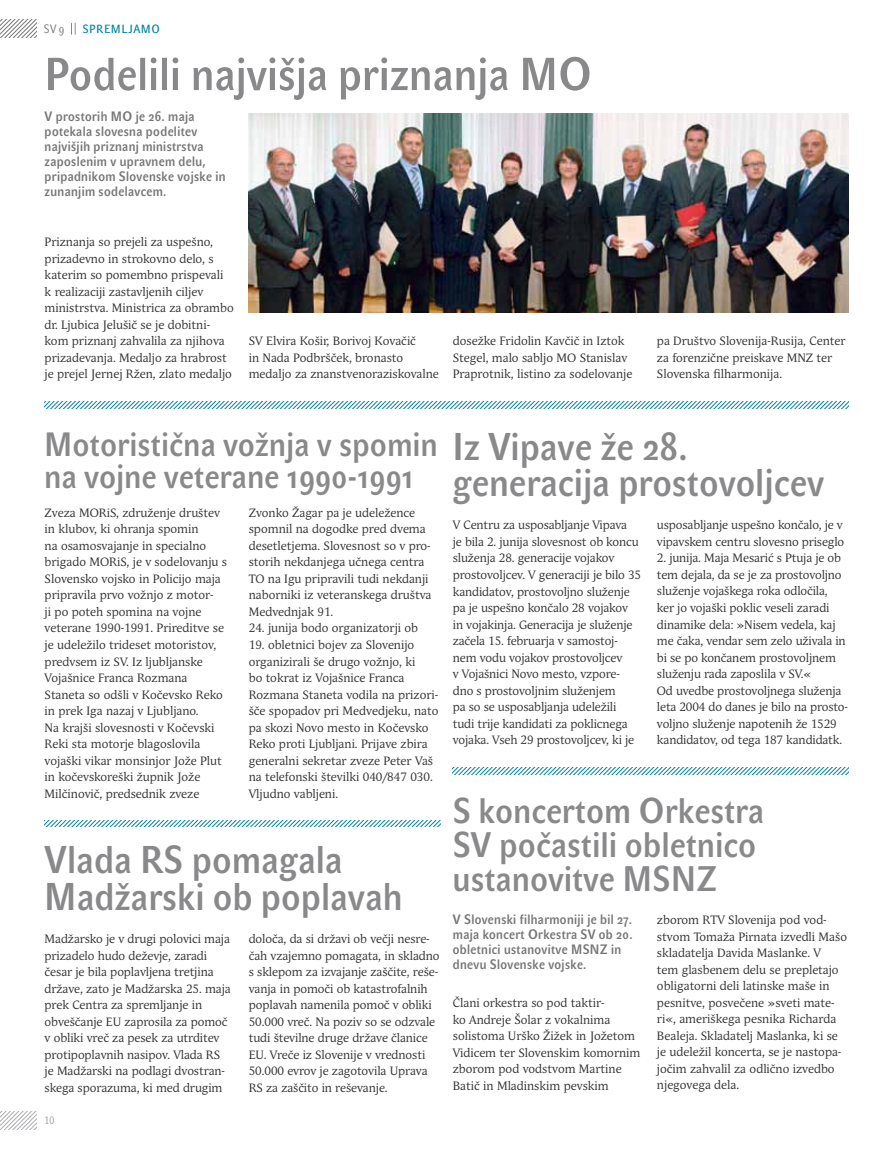
<style>
.page{position:relative;width:893px;height:1149px;background:#fff}
.page>*{position:absolute;margin:0;border:0;box-sizing:border-box;transform-origin:0 0}
.t1{font:45.6px "STF John Sans Cond Med CE";letter-spacing:.015em;color:#89898b;scale:1.1 1}
.t2{font:38.25px/36.9px "STF John Sans Cond Med CE";letter-spacing:.015em;color:#89898b;scale:1.1 1}
.t3{font:35.1px/33.8px "STF John Sans Cond Med CE";letter-spacing:.015em;color:#89898b;scale:1.1 1}
.t4{font:33.3px/32.1px "STF John Sans Cond Med CE";letter-spacing:.015em;color:#89898b;scale:1.1 1}
.t5{font:17.25px "STF John Sans Cond Lite SCCE";letter-spacing:.025em;color:#0083a0;scale:1.1 1}
.t6{font:13.5px/15px "STF John Sans Cond Med CE";letter-spacing:.025em;color:#767678;scale:1.1 1}
.t7{font:12px/16.5px "Andulka Book Pro";color:#333132}
.t8{font:12px "STF John Sans Cond Lite CE";color:#767678;scale:1.1 1}
.t9{font:10.5px "STF John Sans Cond Lite SCCE";color:#9b9c9f;scale:1.1 1}
</style>
<div class="page">
<img style="left:249px;top:114px;width:599px;height:198px">
<svg style="left:45px;top:402px;width:803px;height:6px"></svg>
<svg style="left:453px;top:767px;width:395px;height:7px"></svg>
<svg style="left:45px;top:820px;width:395px;height:6px"></svg>
<svg style="left:0;top:20px;width:36px;height:18px"></svg>
<svg style="left:0;top:1111px;width:36px;height:17px"></svg>
<svg style="left:71px;top:23px;width:5px;height:12px"></svg>
<p class="t8" style="left:44px;top:22px;width:20px">sv9</p>
<h3 class="t5" style="left:82px;top:17px;width:72px">spremljamo</h3>
<h1 class="t1" style="left:45px;top:48px;width:499px">Podelili najvišja priznanja MO</h1>
<p class="t6" style="left:45px;top:109px;width:166px">V prostorih MO je 26. maja potekala slovesna podelitev najvišjih priznanj ministrstva zaposlenim v upravnem delu, pripadnikom Slovenske vojske in zunanjim sodelavcem.</p>
<p class="t7" style="left:45px;top:234px;width:191px">Priznanja so prejeli za uspešno, prizadevno in strokovno delo, s katerim so pomembno prispevali<br>k realizaciji zastavljenih ciljev ministrstva. Ministrica za obrambo dr. Ljubica Jelušič se je dobitni&shy;kom priznanj zahvalila za njihova prizadevanja. Medaljo za hrabrost je prejel Jernej Ržen, zlato medaljo</p>
<p class="t7" style="left:249px;top:333px;width:192px">SV Elvira Košir, Borivoj Kovačič<br>in Nada Podbršček, bronasto medaljo za znanstvenoraziskovalne</p>
<p class="t7" style="left:453px;top:333px;width:181px">dosežke Fridolin Kavčič in Iztok<br>Stegel, malo sabljo MO Stanislav<br>Praprotnik, listino za sodelovanje</p>
<p class="t7" style="left:657px;top:333px;width:190px">pa Društvo Slovenija-Rusija, Center za forenzične preiskave MNZ ter<br>Slovenska filharmonija.</p>
<h3 class="t4" style="left:45px;top:428px;width:359px">Motoristična vožnja v spomin na vojne veterane 1990-1991</h3>
<h2 class="t2" style="left:453px;top:428px;width:339px">Iz Vipave že 28. generacija prostovoljcev</h2>
<p class="t7" style="left:45px;top:504px;width:184px">Zveza MORiS, združenje društev in klubov, ki ohranja spomin<br>na osamosvajanje in specialno brigado MORiS, je v sodelovanju s<br>Slovensko vojsko in Policijo maja pripravila prvo vožnjo z motor-<br>ji po poteh spomina na vojne veterane 1990-1991. Prireditve se je udeležilo trideset motoristov, predvsem iz SV. Iz ljubljanske<br>Vojašnice Franca Rozmana<br>Staneta so odšli v Kočevsko Reko in prek Iga nazaj v Ljubljano.<br>Na krajši slovesnosti v Kočevski<br>Reki sta motorje blagoslovila vojaški vikar monsinjor Jože Plut in kočevskoreški župnik Jože<br>Milčinovič, predsednik zveze</p>
<p class="t7" style="left:249px;top:504px;width:184px">Zvonko Žagar pa je udeležence spomnil na dogodke pred dvema desetletjema. Slovesnost so v pro&shy;storih nekdanjega učnega centra<br>TO na Igu pripravili tudi nekdanji naborniki iz veteranskega društva<br>Medvednjak 91.</p>
<p class="t7" style="left:657px;top:517px;width:189px">usposabljanje uspešno končalo, je v vipavskem centru slovesno priseglo</p>
<p class="t7" style="left:657px;top:550px;width:192px">2. junija. Maja Mesarić s Ptuja je ob tem dejala, da se je za prostovoljno služenje vojaškega roka odločila,<br>ker jo vojaški poklic veseli zaradi dinamike dela: »Nisem vedela, kaj me čaka, vendar sem zelo uživala in bi se po končanem prostovoljnem služenju rada zaposlila v SV.«<br>Od uvedbe prostovoljnega služenja leta 2004 do danes je bilo na prosto&shy;voljno služenje napotenih že 1529 kandidatov, od tega 187 kandidatk.</p>
<p class="t7" style="left:453px;top:517px;width:190px">V Centru za usposabljanje Vipava<br>je bila 2. junija slovesnost ob koncu služenja 28. generacije vojakov prostovoljcev. V generaciji je bilo 35 kandidatov, prostovoljno služenje pa je uspešno končalo 28 vojakov in vojakinja. Generacija je služenje začela 15. februarja v samostoj&shy;nem vodu vojakov prostovoljcev<br>v Vojašnici Novo mesto, vzpore&shy;dno s prostovoljnim služenjem<br>pa so se usposabljanja udeležili<br>tudi trije kandidati za poklicnega vojaka. Vseh 29 prostovoljcev, ki je</p>
<p class="t7" style="left:249px;top:620px;width:171px">24. junija bodo organizatorji ob</p>
<p class="t7" style="left:249px;top:636px;width:191px">19. obletnici bojev za Slovenijo organizirali še drugo vožnjo, ki<br>bo tokrat iz Vojašnice Franca<br>Rozmana Staneta vodila na prizori&shy;šče spopadov pri Medvedjeku, nato pa skozi Novo mesto in Kočevsko<br>Reko proti Ljubljani. Prijave zbira generalni sekretar zveze Peter Vaš na telefonski številki 040/847 030.<br>Vljudno vabljeni.</p>
<h3 class="t3" style="left:453px;top:794px;width:284px">S koncertom Orkestra<br>SV počastili obletnico ustanovitve MSNZ</h3>
<h2 class="t2" style="left:45px;top:841px;width:327px">Vlada RS pomagala<br>Madžarski ob poplavah</h2>
<p class="t6" style="left:453px;top:912px;width:165px">V Slovenski filharmoniji je bil 27. maja koncert Orkestra SV ob 20. obletnici ustanovitve MSNZ in dnevu Slovenske vojske.</p>
<p class="t7" style="left:657px;top:911px;width:192px">zborom RTV Slovenija pod vod&shy;stvom Tomaža Pirnata izvedli Mašo skladatelja Davida Maslanke. V<br>tem glasbenem delu se prepletajo obligatorni deli latinske maše in pesnitve, posvečene »sveti mate&shy;ri«, ameriškega pesnika Richarda<br>Bealeja. Skladatelj Maslanka, ki se je udeležil koncerta, se je nastopa&shy;jočim zahvalil za odlično izvedbo njegovega dela.</p>
<p class="t7" style="left:249px;top:930px;width:192px">določa, da si državi ob večji nesre&shy;čah vzajemno pomagata, in skladno s sklepom za izvajanje zaščite, reše&shy;vanja in pomoči ob katastrofalnih poplavah namenila pomoč v obliki 50.000 vreč. Na poziv so se odzvale tudi številne druge države članice EU. Vreče iz Slovenije v vrednosti 50.000 evrov je zagotovila Uprava RS za zaščito in reševanje.</p>
<p class="t7" style="left:45px;top:930px;width:188px">Madžarsko je v drugi polovici maja prizadelo hudo deževje, zaradi česar je bila poplavljena tretjina države, zato je Madžarska 25. maja prek Centra za spremljanje in obveščanje EU zaprosila za pomoč v obliki vreč za pesek za utrditev protipoplavnih nasipov. Vlada RS je Madžarski na podlagi dvostran&shy;skega sporazuma, ki med drugim</p>
<p class="t7" style="left:453px;top:994px;width:189px">Člani orkestra so pod taktir-<br>ko Andreje Šolar z vokalnima solistoma Urško Žižek in Jožetom<br>Vidicem ter Slovenskim komornim zborom pod vodstvom Martine<br>Batič in Mladinskim pevskim</p>
<p class="t9" style="left:45px;top:1113px;width:10px">10</p>
</div>
